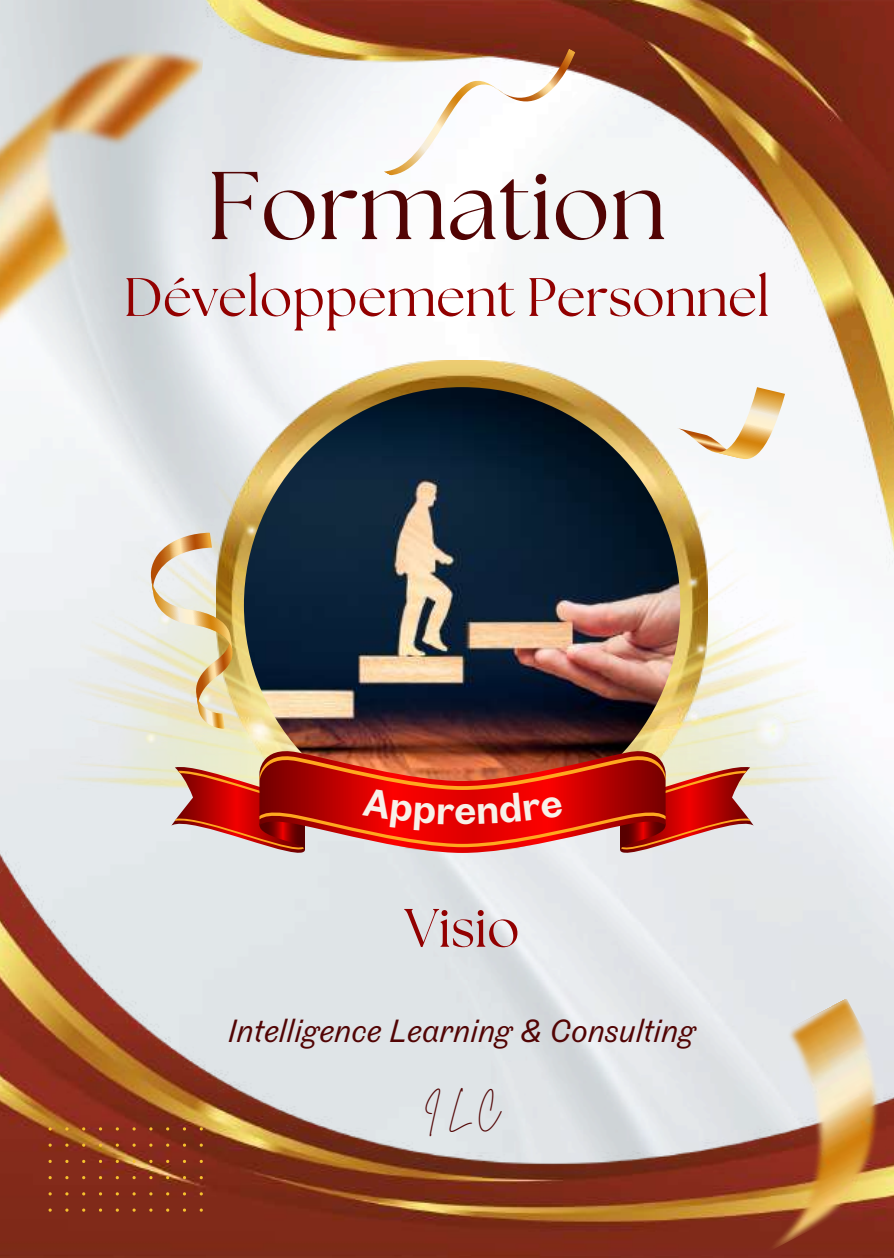
<style>
.page{position:relative;width:894px;height:1258px;background:#fff}
.page>*{position:absolute;margin:0;border:0;box-sizing:border-box;transform-origin:0 0}
.t1{font:96px "The Seasons";color:#520404}
.t2{font:54px "The Seasons";color:#920000}
.t3{font:700 37.2px "Touvlo";color:#f7f1e9}
.t4{font:italic 30.3px "Touvlo";color:#520404}
.t5{font:29.7px "Brittany Signature";color:#520404}
</style>
<div class="page">
<img style="left:0;top:827px;width:893px;height:431px">
<img style="left:204px;top:0;width:689px;height:633px">
<img style="left:217px;top:360px;width:490px;height:49px">
<img style="left:58px;top:409px;width:778px;height:392px">
<img style="left:244px;top:387px;width:436px;height:436px;border-radius:50%">
<svg style="left:49px;top:1127px;width:154px;height:84px;background:#8c381d"></svg>
<img style="left:675px;top:999px;width:218px;height:256px">
<img style="left:0;top:30px;width:204px;height:317px">
<svg style="left:676px;top:387px;width:108px;height:72px"></svg>
<svg style="left:135px;top:522px;width:119px;height:214px;background:#dacca8"></svg>
<svg style="left:383px;top:30px;width:193px;height:171px"></svg>
<svg style="left:171px;top:745px;width:582px;height:121px;background:#cc5b4e"></svg>
<h1 class="t1" style="left:207px;top:162px;width:460px">Formation</h1>
<h2 class="t2" style="left:124px;top:273px;width:647px">Développement Personnel</h2>
<p class="t3" style="left:454px;top:783px;width:24px">e</p>
<h2 class="t2" style="left:404px;top:903px;width:117px">Visio</h2>
<p class="t4" style="left:228px;top:1008px;width:469px">Intelligence Learning &amp; Consulting</p>
<p class="t5" style="left:424px;top:1089px;width:78px">ILC</p>
</div>
